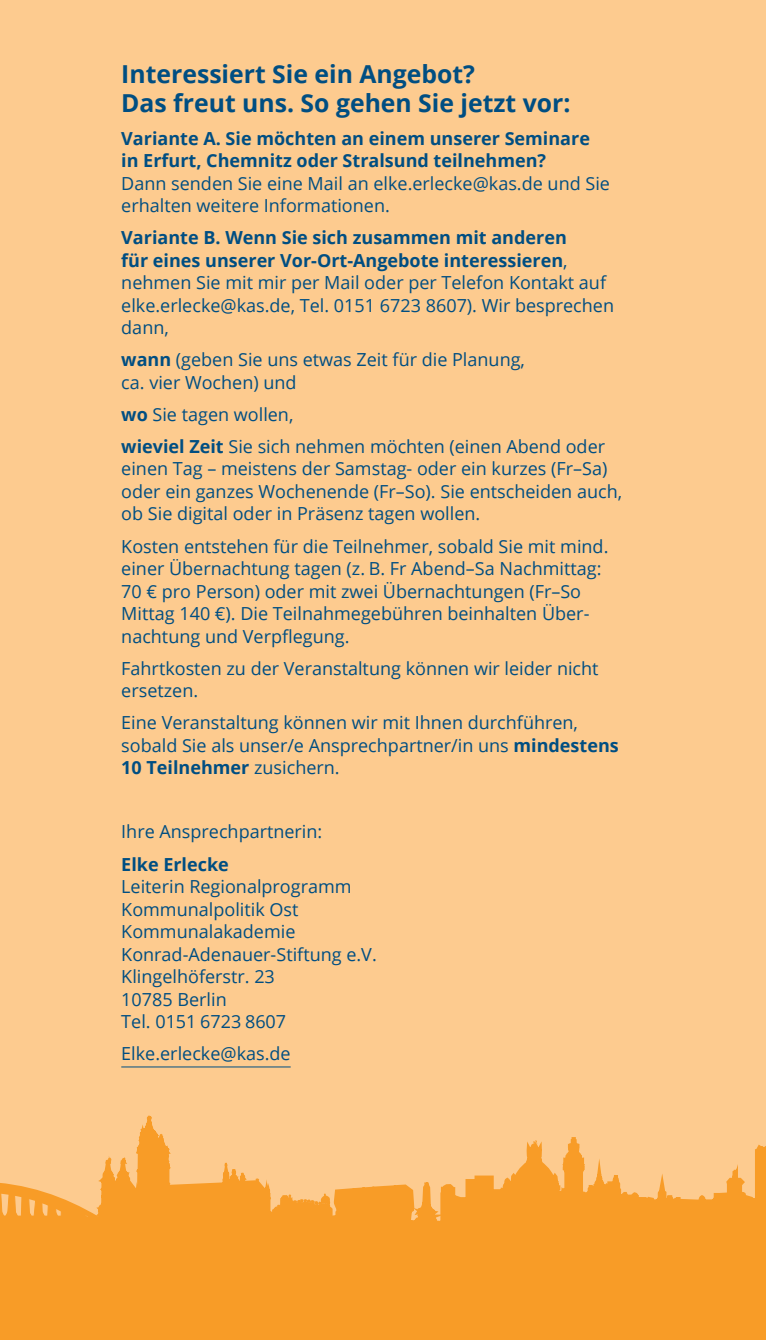
<style>
.page{position:relative;width:766px;height:1340px;background:#fff}
.page>*{position:absolute;margin:0;border:0;box-sizing:border-box;transform-origin:0 0}
.t1{font:700 24.75px/29.7px "Open Sans";color:#004e82}
.Fließtext{font:18px/22.5px "Open Sans";color:#004e82}
.Fließtext-2{font:700 18px/22.5px "Open Sans";color:#004e82}
.s1{font-weight:400}
.s2{font-weight:700}
</style>
<div class="page">
<div style="left:0;top:0;width:765px;height:1339px;background:#fdcb8f"></div>
<svg style="left:0;top:1066px;width:765px;height:173px"></svg>
<div style="left:0;top:1239px;width:765px;height:100px;background:#f89c27"></div>
<hr style="left:121px;top:1066px;width:169px;height:1px;background:#004e82">
<h1 class="t1" style="left:121px;top:58px;width:450px">Interessiert Sie ein Angebot?<br>Das freut uns. So gehen Sie jetzt vor:</h1>
<p class="Fließtext-2" style="left:121px;top:126px;width:490px">Variante A. Sie möchten an einem unserer Seminare in Erfurt, Chemnitz oder Stralsund teilnehmen?<br><span class="s1">Dann senden Sie eine Mail an elke.erlecke@kas.de und Sie erhalten weitere Informationen.</span></p>
<p class="Fließtext" style="left:121px;top:226px;width:494px"><span class="s2">Variante B. Wenn Sie sich zusammen mit anderen<br>für eines unserer Vor-Ort-Angebote interessieren</span>, nehmen Sie mit mir per Mail oder per Telefon Kontakt auf elke.erlecke@kas.de, Tel. 0151 6723 8607). Wir besprechen dann,</p>
<p class="Fließtext" style="left:121px;top:348px;width:405px"><span class="s2">wann</span> (geben Sie uns etwas Zeit für die Planung, ca. vier Wochen) und</p>
<p class="Fließtext" style="left:121px;top:402px;width:174px"><span class="s2">wo</span> Sie tagen wollen,</p>
<p class="Fließtext" style="left:121px;top:435px;width:502px"><span class="s2">wieviel Zeit</span> Sie sich nehmen möchten (einen Abend oder einen Tag – meistens der Samstag- oder ein kurzes (Fr–Sa) oder ein ganzes Wochenende (Fr–So). Sie entscheiden auch, ob Sie digital oder in Präsenz tagen wollen.</p>
<p class="Fließtext" style="left:121px;top:534px;width:488px">Kosten entstehen für die Teilnehmer, sobald Sie mit mind. einer Übernachtung tagen (z. B. Fr Abend–Sa Nachmittag:<br>70 € pro Person) oder mit zwei Übernachtungen (Fr–So Mittag 140 €). Die Teilnahmegebühren beinhalten Über&shy;nachtung und Verpflegung.</p>
<p class="Fließtext" style="left:121px;top:656px;width:478px">Fahrtkosten zu der Veranstaltung können wir leider nicht ersetzen.</p>
<p class="Fließtext" style="left:121px;top:711px;width:499px">Eine Veranstaltung können wir mit Ihnen durchführen, sobald Sie als unser/e Ansprechpartner/in uns <span class="s2">mindestens<br>10 Teilnehmer</span> zusichern.</p>
<p class="Fließtext" style="left:121px;top:820px;width:202px">Ihre Ansprechpartnerin:</p>
<p class="Fließtext" style="left:121px;top:852px;width:257px"><span class="s2">Elke Erlecke<br></span>Leiterin Regionalprogramm<br>Kommunalpolitik Ost<br>Kommunalakademie<br>Konrad-Adenauer-Stiftung e.V.<br>Klingelhöferstr. 23<br>10785 Berlin<br>Tel. 0151 6723 8607</p>
<p class="Fließtext" style="left:121px;top:1041px;width:171px">Elke.erlecke@kas.de</p>
</div>
